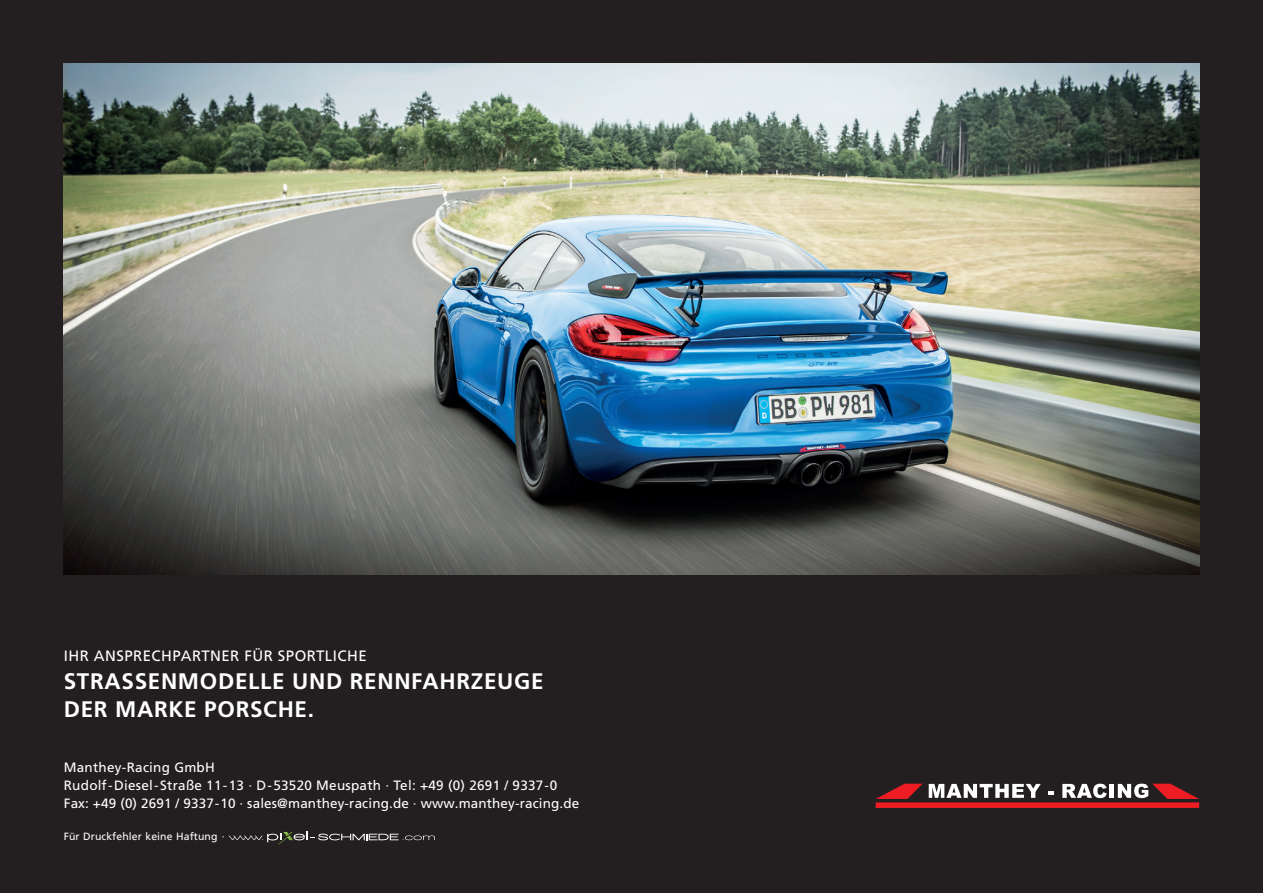
<style>
.page{position:relative;width:1263px;height:893px;background:#231f20}
.page>*{position:absolute;margin:0;border:0;box-sizing:border-box;transform-origin:0 0}
.t1{font:700 22.5px/27.8px "Frutiger LT Pro";letter-spacing:.03em;color:#fff}
.t2{font:15px "Frutiger LT Pro";letter-spacing:.03em;color:#fff}
.t3{font:13.5px/18px "Frutiger LT Pro";letter-spacing:.02em;color:#fff}
.t4{font:10.5px "Frutiger LT Pro";letter-spacing:.01em;color:#fff}
</style>
<div class="page">
<img style="left:64px;top:64px;width:1135px;height:510px">
<svg style="left:876px;top:784px;width:323px;height:24px"></svg>
<svg style="left:229px;top:831px;width:206px;height:13px"></svg>
<p class="t2" style="left:64px;top:647px;width:304px">Ihr Ansprechpartner für sportliche</p>
<h1 class="t1" style="left:64px;top:667px;width:481px">STRASSENMODELLE UND RENNFAHRZEUGE<br>DER MARKE PORSCHE.</h1>
<p class="t3" style="left:64px;top:758px;width:517px">Manthey-Racing GmbH<br>Rudolf-Diesel-Straße 11-13 · D-53520 Meuspath · Tel: +49 (0) 2691 / 9337-0<br>Fax: +49 (0) 2691 / 9337-10 · sales@manthey-racing.de · www.manthey-racing.de</p>
<p class="t4" style="left:64px;top:830px;width:162px">Für Druckfehler keine Haftung ·</p>
</div>
